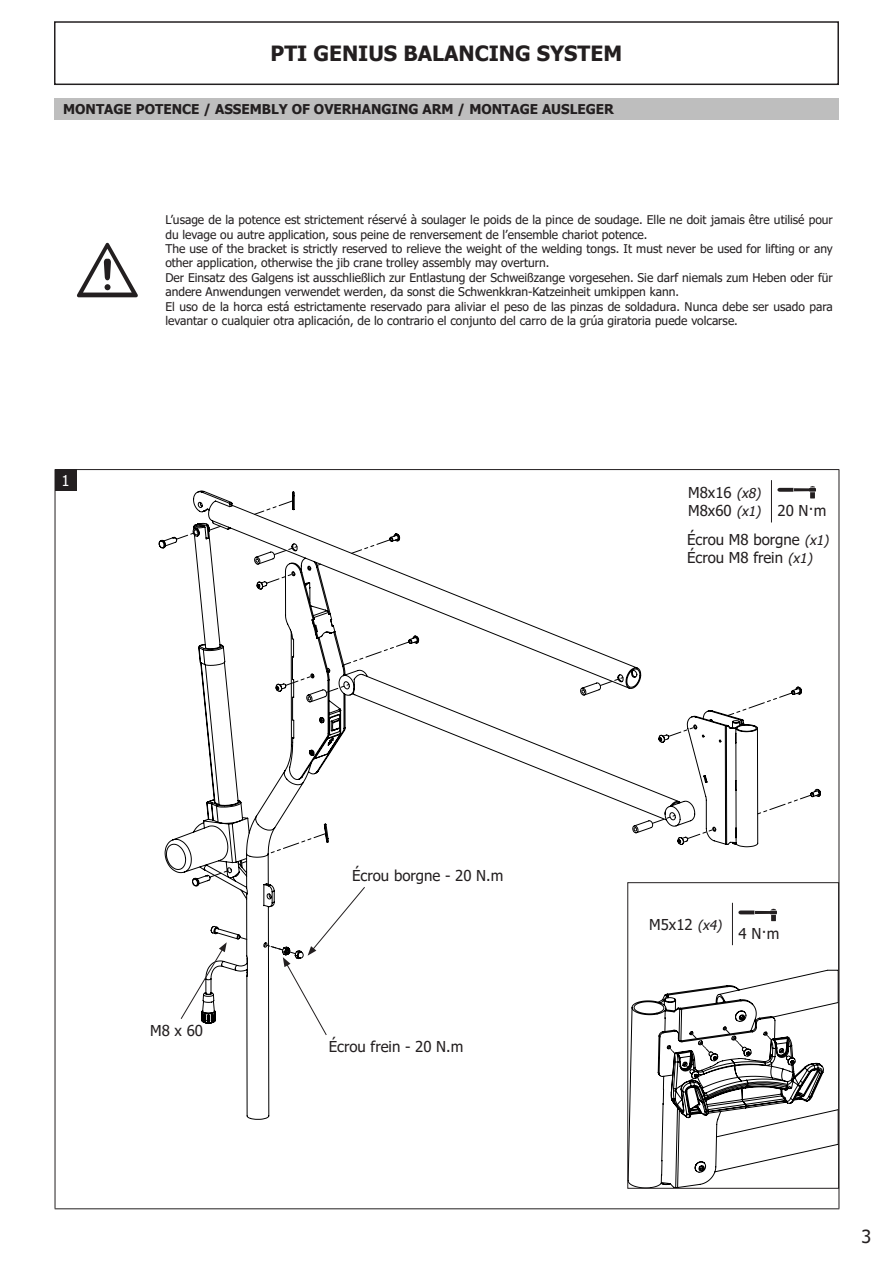
<style>
.page{position:relative;width:893px;height:1263px;background:#fff}
.page>*{position:absolute;margin:0;border:0;box-sizing:border-box;transform-origin:0 0}
.t1{font:700 21px "Tahoma";color:#231f20}
.t2{font:18px "Tahoma";color:#231f20}
.t3{font:15px "Tahoma";color:#231f20}
.t4{font:15px "Tahoma";color:#fff}
.t5{font:700 13.5px "Tahoma";color:#231f20}
.t6{font:12px/14.4px "Tahoma";color:#231f20}
.s1{font-style:italic;font-size:13.5px}
</style>
<div class="page">
<div style="left:54px;top:21px;width:785px;height:64px;border:2px solid #231f20"></div>
<div style="left:55px;top:98px;width:784px;height:22px;background:#bebebe"></div>
<hr style="left:55px;top:469px;width:784px;height:1px;background:#231f20">
<hr style="left:55px;top:470px;width:1px;height:738px;background:#231f20">
<hr style="left:839px;top:470px;width:1px;height:738px;background:#231f20">
<hr style="left:55px;top:1208px;width:784px;height:1px;background:#231f20">
<svg style="left:159px;top:490px;width:662px;height:630px"></svg>
<svg style="left:241px;top:861px;width:6px;height:3px"></svg>
<svg style="left:268px;top:833px;width:59px;height:21px"></svg>
<svg style="left:238px;top:936px;width:9px;height:4px"></svg>
<svg style="left:652px;top:815px;width:24px;height:9px"></svg>
<svg style="left:326px;top:684px;width:24px;height:9px"></svg>
<svg style="left:600px;top:677px;width:23px;height:9px"></svg>
<svg style="left:274px;top:546px;width:24px;height:9px"></svg>
<svg style="left:343px;top:641px;width:68px;height:24px"></svg>
<svg style="left:757px;top:794px;width:56px;height:20px"></svg>
<svg style="left:727px;top:692px;width:67px;height:24px"></svg>
<svg style="left:317px;top:563px;width:4px;height:3px"></svg>
<svg style="left:351px;top:539px;width:41px;height:15px"></svg>
<svg style="left:209px;top:526px;width:12px;height:5px"></svg>
<svg style="left:254px;top:500px;width:40px;height:15px"></svg>
<svg style="left:687px;top:828px;width:29px;height:11px"></svg>
<svg style="left:668px;top:726px;width:29px;height:11px"></svg>
<svg style="left:209px;top:869px;width:23px;height:9px"></svg>
<svg style="left:285px;top:675px;width:29px;height:11px"></svg>
<svg style="left:266px;top:573px;width:29px;height:11px"></svg>
<svg style="left:176px;top:531px;width:22px;height:9px"></svg>
<svg style="left:267px;top:886px;width:99px;height:150px"></svg>
<svg style="left:180px;top:942px;width:47px;height:78px"></svg>
<div style="left:55px;top:469px;width:22px;height:22px;background:#231f20"></div>
<hr style="left:771px;top:480px;width:1px;height:42px;background:#231f20">
<svg style="left:777px;top:486px;width:39px;height:12px"></svg>
<hr style="left:732px;top:903px;width:1px;height:42px;background:#231f20">
<svg style="left:738px;top:909px;width:39px;height:12px"></svg>
<svg style="left:629px;top:970px;width:208px;height:216px"></svg>
<svg style="left:764px;top:1032px;width:8px;height:8px"></svg>
<svg style="left:780px;top:1049px;width:7px;height:8px"></svg>
<svg style="left:724px;top:1027px;width:19px;height:21px"></svg>
<svg style="left:690px;top:1032px;width:20px;height:21px"></svg>
<svg style="left:668px;top:1046px;width:7px;height:8px"></svg>
<svg style="left:683px;top:1063px;width:8px;height:7px"></svg>
<div style="left:627px;top:882px;width:212px;height:306px;border:1px solid #231f20"></div>
<svg style="left:77px;top:243px;width:61px;height:54px"></svg>
<h1 class="t1" style="left:271px;top:39px;width:353px">PTI GENIUS BALANCING SYSTEM</h1>
<p class="t5" style="left:63px;top:100px;width:552px">MONTAGE POTENCE / ASSEMBLY OF OVERHANGING ARM / MONTAGE AUSLEGER</p>
<p class="t4" style="left:61px;top:470px;width:10px">1</p>
<p class="t6" style="left:165px;top:213px;width:669px">L’usage de la potence est strictement réservé à soulager le poids de la pince de soudage. Elle ne doit jamais être utilisé pour du levage ou autre application, sous peine de renversement de l’ensemble chariot potence.</p>
<p class="t6" style="left:165px;top:242px;width:669px">The use of the bracket is strictly reserved to relieve the weight of the welding tongs. It must never be used for lifting or any other application, otherwise the jib crane trolley assembly may overturn.</p>
<p class="t6" style="left:165px;top:271px;width:669px">Der Einsatz des Galgens ist ausschließlich zur Entlastung der Schweißzange vorgesehen. Sie darf niemals zum Heben oder für andere Anwendungen verwendet werden, da sonst die Schwenkkran-Katzeinheit umkippen kann.</p>
<p class="t6" style="left:165px;top:300px;width:669px">El uso de la horca está estrictamente reservado para aliviar el peso de las pinzas de soldadura. Nunca debe ser usado para levantar o cualquier otra aplicación, de lo contrario el conjunto del carro de la grúa giratoria puede volcarse.</p>
<p class="t3" style="left:688px;top:482px;width:78px">M8x16 <span class="s1">(x8)</span></p>
<p class="t3" style="left:688px;top:500px;width:78px">M8x60 <span class="s1">(x1)</span></p>
<p class="t3" style="left:777px;top:501px;width:50px">20 N·m</p>
<p class="t3" style="left:687px;top:530px;width:147px">Écrou M8 borgne <span class="s1">(x1)</span></p>
<p class="t3" style="left:687px;top:548px;width:130px">Écrou M8 frein <span class="s1">(x1)</span></p>
<p class="t3" style="left:150px;top:1021px;width:54px">M8 x 60</p>
<p class="t3" style="left:352px;top:866px;width:153px">Écrou borgne - 20 N.m</p>
<p class="t3" style="left:329px;top:1036px;width:136px">Écrou frein - 20 N.m</p>
<p class="t3" style="left:649px;top:914px;width:78px">M5x12 <span class="s1">(x4)</span></p>
<p class="t3" style="left:738px;top:924px;width:42px">4 N·m</p>
<h2 class="t2" style="left:861px;top:1224px;width:11px">3</h2>
</div>
